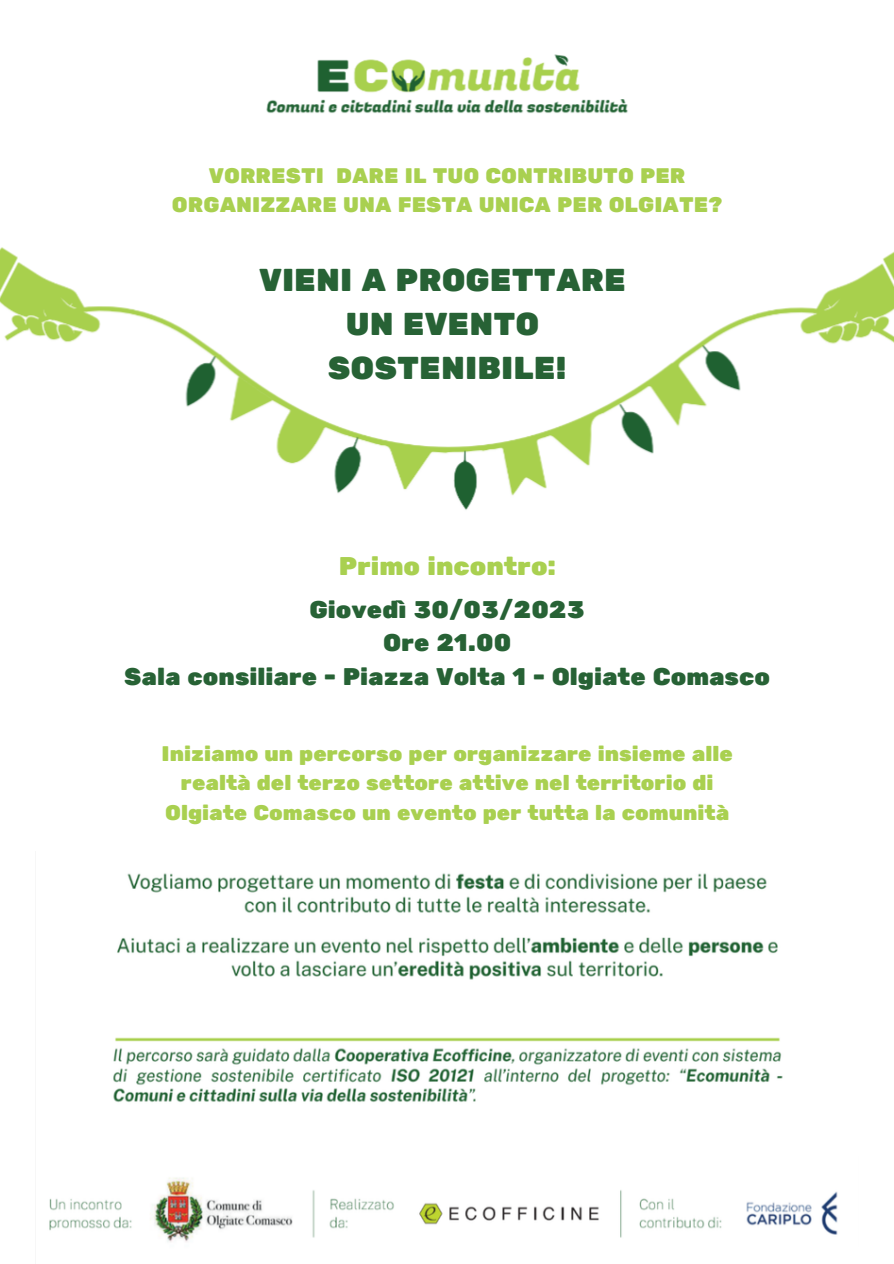
<style>
.page{position:relative;width:894px;height:1264px;background:#fff}
.page>*{position:absolute;margin:0;border:0;box-sizing:border-box;transform-origin:0 0}
.t1{font:31.5px/44px "Rubik One";color:#276235;text-align:center}
.t2{font:25.5px "Rubik One";color:#a9d050}
.t3{font:24px/33.6px "Rubik One";color:#276235;text-align:center}
.t4{font:21px/29.2px "Rubik One";color:#a9d050;text-align:center}
</style>
<div class="page">
<img style="left:0;top:247px;width:893px;height:263px">
<img style="left:49px;top:873px;width:789px;height:369px">
<img style="left:266px;top:54px;width:362px;height:59px">
<div style="left:213px;top:191px;width:467px;height:220px;background:#fff;border-radius:50%"></div>
<p class="t4" style="left:172px;top:161px;width:552px">VORRESTI DARE IL TUO CONTRIBUTO PER<br>ORGANIZZARE UNA FESTA UNICA PER OLGIATE?</p>
<h1 class="t1" style="left:259px;top:259px;width:368px">VIENI A PROGETTARE<br>UN EVENTO<br>SOSTENIBILE!</h1>
<p class="t2" style="left:339px;top:551px;width:218px">Primo incontro:</p>
<p class="t3" style="left:124px;top:593px;width:647px">Giovedì 30/03/2023<br>Ore 21.00<br>Sala consiliare - Piazza Volta 1 - Olgiate Comasco</p>
<p class="t4" style="left:161px;top:739px;width:572px">Iniziamo un percorso per organizzare insieme alle realtà del terzo settore attive nel territorio di<br>Olgiate Comasco un evento per tutta la comunità</p>
</div>
